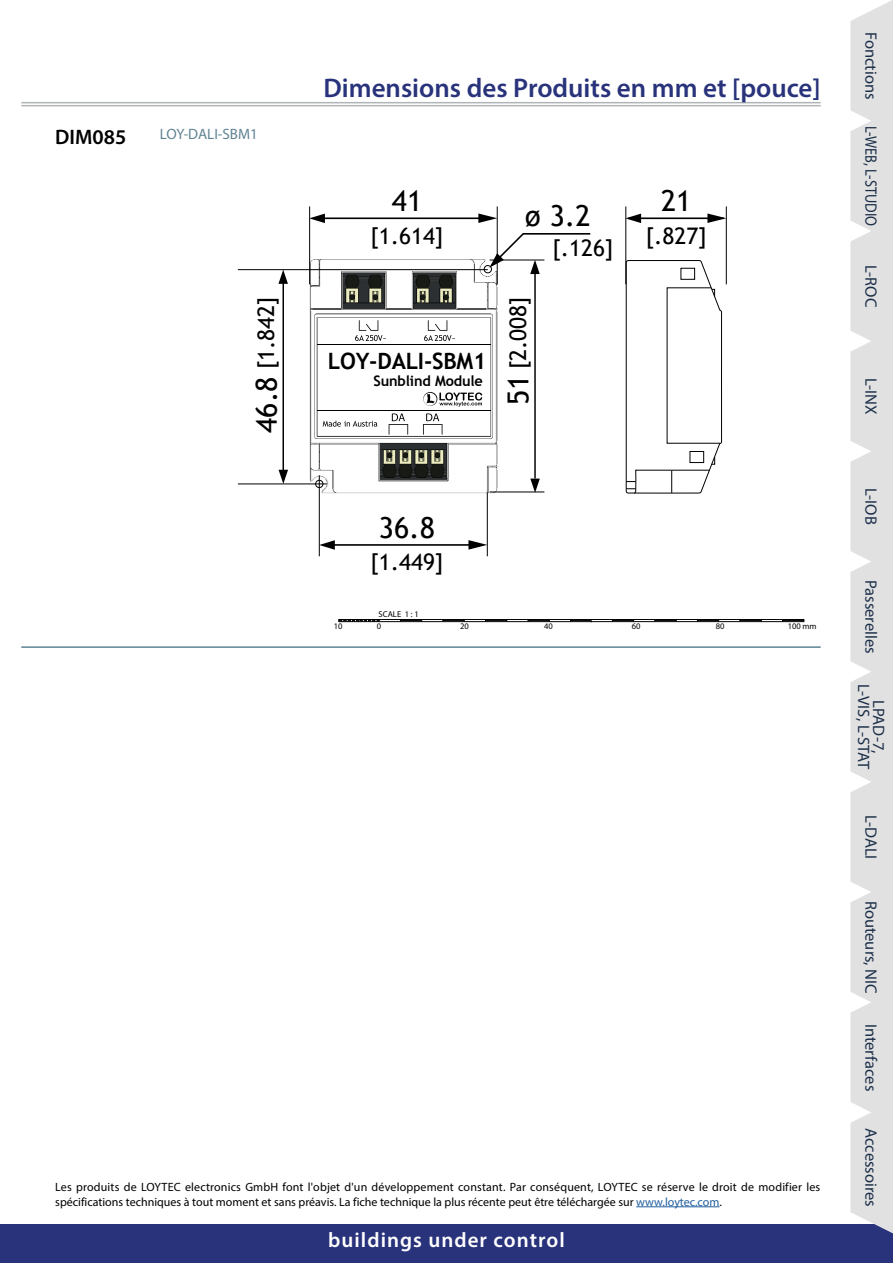
<style>
.page{position:relative;width:893px;height:1263px;background:#fff}
.page>*{position:absolute;margin:0;border:0;box-sizing:border-box;transform-origin:0 0}
.t1{font:28.95px "Trebuchet MS";color:#000}
.Title__Device__-__no{font:600 27px "Myriad Pro";color:#29337b}
.t2{font:22.8px "Trebuchet MS";color:#000}
.t3{font:700 22.5px "Trebuchet MS";letter-spacing:-.01em;color:#000}
.t4{font:600 21px "Myriad Pro";letter-spacing:.05em;color:#fff}
.Dimensions_DIM{font:600 21px "Myriad Pro";color:#000}
.t5{font:16.5px/15px "Myriad Pro";color:#1c2f49;text-align:center}
.t6{font:16.5px "Myriad Pro";color:#1c2f49;scale:.87 1}
.Dimensions_List_of_P{font:15px "Myriad Pro";color:#608393}
.t7{font:700 14.55px "Trebuchet MS";letter-spacing:-.01em;color:#000}
.t8{font:12px/14.4px "Myriad Pro";color:#000}
.t9{font:8.55px "Myriad Pro";color:#000}
.s1{font-size:28.95px}
.s2{color:#215e9e}
</style>
<div class="page">
<div style="left:0;top:1225px;width:893px;height:38px;background:#29337b"></div>
<hr style="left:21px;top:102px;width:800px;height:1px;background:#b1b4b6">
<hr style="left:21px;top:105px;width:800px;height:1px;background:#b1b4b6">
<svg style="left:850px;top:0;width:43px;height:1234px;background:#e1e1e2"></svg>
<hr style="left:21px;top:646px;width:800px;height:2px;background:#608393">
<hr style="left:636px;top:1206px;width:83px;height:1px;background:#215e9e">
<div style="left:338px;top:619px;width:254px;height:3px;border:1px solid #000"></div>
<svg style="left:400px;top:619px;width:22px;height:3px"></svg>
<svg style="left:443px;top:619px;width:22px;height:3px"></svg>
<svg style="left:485px;top:619px;width:22px;height:3px"></svg>
<svg style="left:528px;top:619px;width:22px;height:3px"></svg>
<svg style="left:570px;top:619px;width:21px;height:3px"></svg>
<div style="left:591px;top:619px;width:213px;height:3px;border:1px solid #000"></div>
<svg style="left:612px;top:619px;width:22px;height:3px"></svg>
<svg style="left:654px;top:619px;width:23px;height:3px"></svg>
<svg style="left:697px;top:619px;width:22px;height:3px"></svg>
<svg style="left:740px;top:619px;width:22px;height:3px"></svg>
<svg style="left:782px;top:619px;width:22px;height:3px"></svg>
<svg style="left:339px;top:619px;width:41px;height:3px"></svg>
<img style="left:307px;top:254px;width:199px;height:242px">
<hr style="left:626px;top:206px;width:1px;height:78px;background:#000">
<hr style="left:726px;top:206px;width:1px;height:78px;background:#000">
<hr style="left:628px;top:217px;width:96px;height:2px;background:#000">
<svg style="left:707px;top:213px;width:19px;height:10px"></svg>
<svg style="left:625px;top:214px;width:16px;height:9px"></svg>
<hr style="left:309px;top:206px;width:1px;height:78px;background:#000">
<hr style="left:497px;top:206px;width:1px;height:78px;background:#000">
<hr style="left:316px;top:217px;width:173px;height:2px;background:#000">
<svg style="left:478px;top:213px;width:19px;height:10px"></svg>
<svg style="left:309px;top:214px;width:16px;height:9px"></svg>
<hr style="left:319px;top:475px;width:1px;height:81px;background:#000">
<hr style="left:487px;top:492px;width:1px;height:64px;background:#000">
<hr style="left:326px;top:544px;width:151px;height:2px;background:#000">
<svg style="left:468px;top:540px;width:19px;height:10px"></svg>
<svg style="left:319px;top:540px;width:16px;height:10px"></svg>
<div style="left:315px;top:480px;width:8px;height:8px;border:1px solid #000;border-radius:50%"></div>
<svg style="left:625px;top:260px;width:97px;height:234px"></svg>
<div style="left:484px;top:265px;width:8px;height:8px;border:1px solid #000;border-radius:50%"></div>
<svg style="left:317px;top:317px;width:174px;height:119px"></svg>
<hr style="left:490px;top:492px;width:54px;height:1px;background:#000">
<hr style="left:534px;top:272px;width:2px;height:206px;background:#000">
<svg style="left:489px;top:232px;width:102px;height:42px"></svg>
<svg style="left:530px;top:479px;width:10px;height:14px"></svg>
<hr style="left:238px;top:269px;width:250px;height:1px;background:#000">
<hr style="left:238px;top:484px;width:89px;height:1px;background:#000">
<hr style="left:282px;top:283px;width:2px;height:195px;background:#000">
<svg style="left:278px;top:270px;width:10px;height:14px"></svg>
<svg style="left:279px;top:470px;width:9px;height:14px"></svg>
<p class="Dimensions_DIM" style="left:55px;top:123px;width:73px">DIM085</p>
<p class="Dimensions_List_of_P" style="left:160px;top:125px;width:99px">LOY-DALI-SBM1</p>
<p class="t2" style="left:252px;top:433px;width:138px;rotate:-90deg"><span class="s1">46.8</span> [1.842]</p>
<p class="Title__Device__-__no" style="left:323px;top:71px;width:499px">Dimensions des Produits en mm et [pouce]</p>
<p class="t1" style="left:392px;top:183px;width:32px">41</p>
<p class="t2" style="left:371px;top:221px;width:74px">[1.614]</p>
<p class="t3" style="left:328px;top:347px;width:160px">LOY-DALI-SBM1</p>
<p class="t7" style="left:373px;top:372px;width:111px">Sunblind Module</p>
<p class="t1" style="left:525px;top:197px;width:67px">ø 3.2</p>
<p class="t2" style="left:552px;top:234px;width:62px">[.126]</p>
<p class="t2" style="left:504px;top:405px;width:110px;rotate:-90deg"><span class="s1">51</span> [2.008]</p>
<p class="t1" style="left:661px;top:183px;width:32px">21</p>
<p class="t2" style="left:646px;top:221px;width:62px">[.827]</p>
<p class="t1" style="left:379px;top:510px;width:58px">36.8</p>
<p class="t2" style="left:371px;top:548px;width:74px">[1.449]</p>
<p class="t9" style="left:379px;top:608px;width:42px">SCALE 1 : 1</p>
<p class="t9" style="left:334px;top:621px;width:10px">10</p>
<p class="t9" style="left:377px;top:621px;width:6px">0</p>
<p class="t9" style="left:460px;top:621px;width:10px">20</p>
<p class="t9" style="left:544px;top:621px;width:10px">40</p>
<p class="t9" style="left:632px;top:621px;width:10px">60</p>
<p class="t9" style="left:716px;top:621px;width:10px">80</p>
<p class="t9" style="left:788px;top:621px;width:30px">100 mm</p>
<p class="t8" style="left:55px;top:1180px;width:766px">Les produits de LOYTEC electronics GmbH font l'objet d'un développement constant. Par conséquent, LOYTEC se réserve le droit de modifier les spécifications techniques à tout moment et sans préavis. La fiche technique la plus récente peut être téléchargée sur <span class="s2">www.loytec.com</span>.</p>
<h3 class="t4" style="left:328px;top:1227px;width:238px">buildings under control</h3>
<h3 class="t5" style="left:879px;top:32px;width:69px;rotate:90deg">Fonctions</h3>
<h3 class="t6" style="left:881px;top:126px;width:117px;rotate:90deg">L‑WEB, L-STUDIO</h3>
<h3 class="t5" style="left:879px;top:265px;width:44px;rotate:90deg">L‑ROC</h3>
<h3 class="t5" style="left:879px;top:378px;width:38px;rotate:90deg">L‑INX</h3>
<h3 class="t5" style="left:879px;top:488px;width:38px;rotate:90deg">L‑IOB</h3>
<h3 class="t5" style="left:879px;top:580px;width:75px;rotate:90deg">Passerelles</h3>
<h3 class="t5" style="left:886px;top:684px;width:87px;rotate:90deg">LPAD-7,<br>L‑VIS, L-STAT</h3>
<h3 class="t5" style="left:879px;top:814px;width:46px;rotate:90deg">L‑DALI</h3>
<h3 class="t5" style="left:879px;top:901px;width:94px;rotate:90deg">Routeurs, NIC</h3>
<h3 class="t5" style="left:879px;top:1023px;width:69px;rotate:90deg">Interfaces</h3>
<h3 class="t5" style="left:879px;top:1128px;width:80px;rotate:90deg">Accessoires</h3>
</div>
